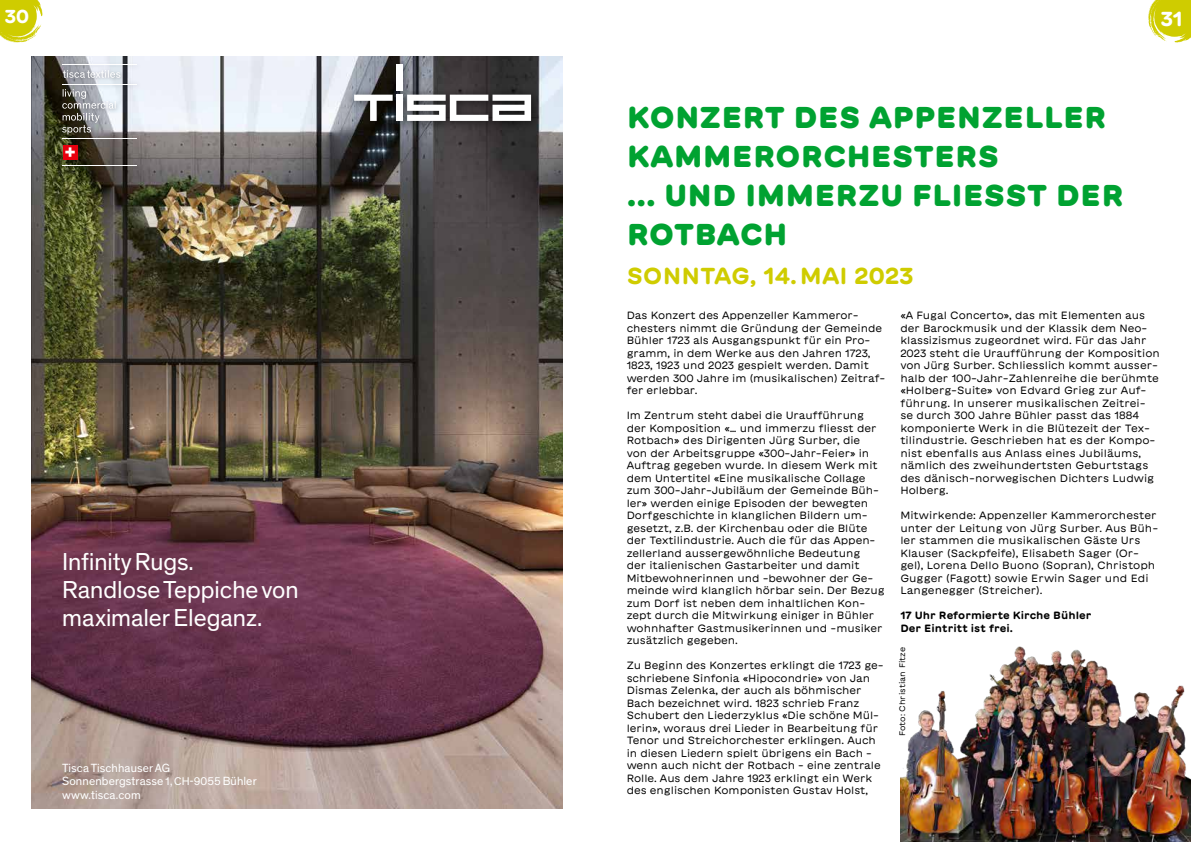
<style>
.page{position:relative;width:1191px;height:842px;background:#fff}
.page>*{position:absolute;margin:0;border:0;box-sizing:border-box;transform-origin:0 0}
.t1{font:900 30px/39px "GT Maru";color:#00a231}
.t2{font:25px/28.1px "Theinhardt";color:#fff}
.t3{font:700 23px "GT Maru";color:#cfcc00}
.t4{font:700 20.2px "GT Maru";color:#fff}
.t5{font:700 18.7px "GT Maru";color:#fff}
.t6{font:12.1px/13.4px "Theinhardt";letter-spacing:.01em;color:#fff}
.t7{font:10.5px/12.5px "GT Maru";letter-spacing:-.005em;color:#000}
.t8{font:700 10.5px/12.5px "GT Maru";color:#000}
.t9{font:8px "GT Maru";color:#000}
.s1{font-size:11.4px}
</style>
<div class="page">
<svg style="left:1148px;top:0;width:43px;height:43px"></svg>
<svg style="left:0;top:0;width:43px;height:43px"></svg>
<img style="left:31px;top:57px;width:531px;height:751px">
<div style="left:59px;top:62px;width:83px;height:109px;background:#000;opacity:.35"></div>
<div style="left:63px;top:145px;width:14px;height:15px;background:#e7000e"></div>
<svg style="left:65px;top:147px;width:10px;height:10px"></svg>
<hr style="left:63px;top:165px;width:74px;height:1px;background:#fff">
<hr style="left:63px;top:139px;width:74px;height:1px;background:#fff">
<hr style="left:63px;top:84px;width:74px;height:1px;background:#fff">
<hr style="left:63px;top:65px;width:74px;height:1px;background:#fff">
<svg style="left:62px;top:89px;width:54px;height:45px;background:#949594"></svg>
<svg style="left:63px;top:70px;width:57px;height:8px"></svg>
<div style="left:346px;top:57px;width:195px;height:75px;background:#000;opacity:.64"></div>
<div style="left:396px;top:95px;width:7px;height:26px;background:#fff"></div>
<div style="left:396px;top:65px;width:7px;height:26px;background:#fff"></div>
<svg style="left:407px;top:95px;width:124px;height:26px"></svg>
<svg style="left:354px;top:95px;width:39px;height:26px"></svg>
<img style="left:900px;top:646px;width:291px;height:196px">
<h3 class="t5" style="left:5px;top:5px;width:26px">30</h3>
<h3 class="t4" style="left:1160px;top:6px;width:23px">31</h3>
<h2 class="t2" style="left:62px;top:548px;width:238px">Infinity Rugs.<br>Randlose Teppiche von maximaler Eleganz.</h2>
<p class="t6" style="left:62px;top:761px;width:196px">Tisca Tischhauser AG<br>Sonnenbergstrasse <span class="s1">1, CH-9055</span> Bühler www.tisca.com</p>
<h1 class="t1" style="left:626px;top:98px;width:499px">KONZERT DES APPENZELLER<br>KAMMERORCHESTERS<br>... UND IMMERZU FLIESST DER<br>ROTBACH</h1>
<h3 class="t3" style="left:626px;top:262px;width:288px">SONNTAG, 14. MAI 2023</h3>
<p class="t7" style="left:626px;top:309px;width:260px">Das Konzert des Appenzeller Kammeror&shy;chesters nimmt die Gründung der Gemeinde Bühler 1723 als Ausgangspunkt für ein Pro&shy;gramm, in dem Werke aus den Jahren 1723, 1823, 1923 und 2023 gespielt werden. Damit werden 300 Jahre im (musikalischen) Zeitraf&shy;fer erlebbar.</p>
<p class="t7" style="left:626px;top:409px;width:260px">Im Zentrum steht dabei die Uraufführung der Komposition «… und immerzu fliesst der Rotbach» des Dirigenten Jürg Surber, die<br>von der Arbeitsgruppe «300-Jahr-Feier» in Auftrag gegeben wurde. In diesem Werk mit dem Untertitel «Eine musikalische Collage zum 300-Jahr-Jubiläum der Gemeinde Büh&shy;ler» werden einige Episoden der bewegten Dorfgeschichte in klanglichen Bildern um&shy;gesetzt, z.B. der Kirchenbau oder die Blüte der Textilindustrie. Auch die für das Appen&shy;zellerland aussergewöhnliche Bedeutung<br>der italienischen Gastarbeiter und damit Mitbewohnerinnen und -bewohner der Ge&shy;meinde wird klanglich hörbar sein. Der Bezug zum Dorf ist neben dem inhaltlichen Kon&shy;zept durch die Mitwirkung einiger in Bühler wohnhafter Gastmusikerinnen und -musiker zusätzlich gegeben.</p>
<p class="t7" style="left:626px;top:659px;width:258px">Zu Beginn des Konzertes erklingt die 1723 ge&shy;schriebene Sinfonia «Hipocondrie» von Jan Dismas Zelenka, der auch als böhmischer Bach bezeichnet wird. 1823 schrieb Franz Schubert den Liederzyklus «Die schöne Mül&shy;lerin», woraus drei Lieder in Bearbeitung für Tenor und Streichorchester erklingen. Auch in diesen Liedern spielt übrigens ein Bach – wenn auch nicht der Rotbach – eine zentrale Rolle. Aus dem Jahre 1923 erklingt ein Werk des englischen Komponisten Gustav Holst,</p>
<p class="t7" style="left:900px;top:309px;width:261px">«A Fugal Concerto», das mit Elementen aus der Barockmusik und der Klassik dem Neo&shy;klassizismus zugeordnet wird. Für das Jahr 2023 steht die Uraufführung der Komposition von Jürg Surber. Schliesslich kommt ausser&shy;halb der 100-Jahr-Zahlenreihe die berühmte «Holberg-Suite» von Edvard Grieg zur Auf&shy;führung. In unserer musikalischen Zeitrei&shy;se durch 300 Jahre Bühler passt das 1884 komponierte Werk in die Blütezeit der Tex&shy;tilindustrie. Geschrieben hat es der Kompo&shy;nist ebenfalls aus Anlass eines Jubiläums, nämlich des zweihundertsten Geburtstags des dänisch-norwegischen Dichters Ludwig Holberg.</p>
<p class="t7" style="left:900px;top:509px;width:259px">Mitwirkende: Appenzeller Kammerorchester unter der Leitung von Jürg Surber. Aus Büh&shy;ler stammen die musikalischen Gäste Urs Klauser (Sackpfeife), Elisabeth Sager (Or&shy;gel), Lorena Dello Buono (Sopran), Christoph Gugger (Fagott) sowie Erwin Sager und Edi Langenegger (Streicher).</p>
<p class="t8" style="left:900px;top:609px;width:193px">17 Uhr Reformierte Kirche Bühler<br>Der Eintritt ist frei.</p>
<p class="t9" style="left:897px;top:736px;width:91px;rotate:-90deg">Foto: Christian Fitze</p>
</div>
